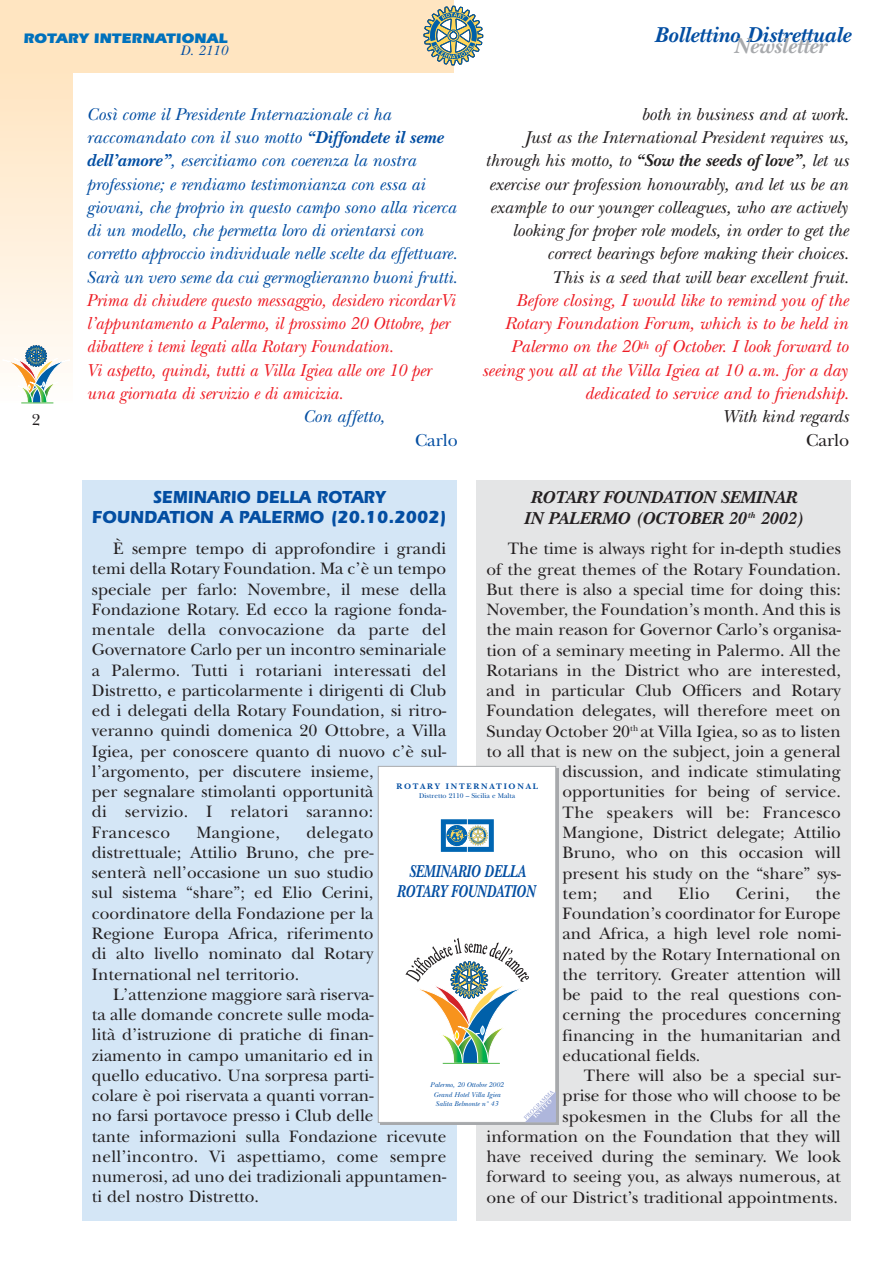
<style>
.page{position:relative;width:893px;height:1262px;background:#fff}
.page>*{position:absolute;margin:0;border:0;box-sizing:border-box;transform-origin:0 0}
.t1{font:italic 700 22.5px "New Baskerville";color:#034ea2}
.t2{font:italic 700 22.5px "New Baskerville";color:#a7a9ac}
.t3{font:italic 18px/23.2px "New Baskerville";color:#034ea2}
.t4{font:italic 18px/23.2px "New Baskerville";color:#231f20;text-align:right}
.t5{font:italic 18px/23.2px "New Baskerville";color:#ed1c24;scale:.95 1}
.t6{font:italic 18px/23.2px "New Baskerville";color:#ed1c24;text-align:right}
.t7{font:700 18px/20.2px "Itc Eras";color:#034ea2;text-align:center;scale:.9 1}
.t8{font:italic 700 18px/20.2px "New Baskerville";color:#231f20;text-align:center}
.t9{font:italic 700 18px/19.2px "New Baskerville";color:#034ea2;text-align:center;scale:.75 1}
.t10{font:18px "New Baskerville";color:#231f20}
.t11{font:18px "New Baskerville";color:#034ea2}
.t12{font:17.25px/20.2px "New Baskerville";color:#231f20}
.t13{font:17.25px "New Baskerville";letter-spacing:.02em;color:#231f20}
.t14{font:16.5px "New Baskerville";color:#231f20}
.t15{font:900 14.25px "Itc Eras";color:#0071bc}
.t16{font:italic 14.25px "New Baskerville";color:#034ea2}
.t17{font:700 8.4px "New Baskerville";letter-spacing:.21em;color:#034ea2}
.t18{font:italic 7.2px/9.6px "New Baskerville";color:#034ea2;text-align:center}
.t19{font:7.2px "New Baskerville";color:#034ea2}
.s1{font-weight:700}
</style>
<div class="page">
<div style="left:0;top:0;width:453px;height:72px;background:#ffe5c1"></div>
<div style="left:0;top:72px;width:72px;height:330px;background:linear-gradient(to bottom,#ffe5c1,#fffcfa)"></div>
<svg style="left:2px;top:345px;width:68px;height:58px"></svg>
<hr style="left:21px;top:403px;width:32px;height:1px;background:#4eb848">
<svg style="left:423px;top:6px;width:60px;height:59px"></svg>
<div style="left:82px;top:480px;width:374px;height:740px;background:#d4e6f6"></div>
<div style="left:476px;top:480px;width:374px;height:740px;background:#e4e5e6"></div>
<div style="left:378px;top:766px;width:177px;height:356px;background:#fff"></div>
<div style="left:378px;top:766px;width:178px;height:356px;border:1px solid #a7a9ac"></div>
<svg style="left:405px;top:938px;width:124px;height:126px"></svg>
<svg style="left:441px;top:819px;width:53px;height:33px;background:#5c98ba"></svg>
<svg style="left:523px;top:1090px;width:33px;height:32px"></svg>
<p class="t15" style="left:23px;top:33px;width:206px">ROTARY INTERNATIONAL</p>
<p class="t16" style="left:180px;top:45px;width:49px">D. 2110</p>
<p class="t14" style="left:32px;top:413px;width:10px">2</p>
<p class="t3" style="left:87px;top:105px;width:372px">Così come il Presidente Internazionale ci ha raccomandato con il suo motto <span class="s1">“Diffondete il seme dell’amore”</span>, esercitiamo con coerenza la nostra professione; e rendiamo testimonianza con essa ai giovani, che proprio in questo campo sono alla ricerca di un modello, che permetta loro di orientarsi con corretto approccio individuale nelle scelte da effettuare.<br>Sarà un vero seme da cui germoglieranno buoni frutti.</p>
<p class="t5" style="left:87px;top:291px;width:389px">Prima di chiudere questo messaggio, desidero ricordarVi l’appuntamento a Palermo, il prossimo 20 Ottobre, per dibattere i temi legati alla Rotary Foundation.<br>Vi aspetto, quindi, tutti a Villa Igiea alle ore 10 per una giornata di servizio e di amicizia.</p>
<p class="t3" style="left:303px;top:407px;width:84px">Con affetto,</p>
<p class="t11" style="left:415px;top:433px;width:44px">Carlo</p>
<h1 class="t1" style="left:654px;top:27px;width:198px">Bollettino Distrettuale</h1>
<h1 class="t2" style="left:733px;top:38px;width:94px">Newsletter</h1>
<p class="t4" style="left:485px;top:105px;width:365px">both in business and at work.<br>Just as the International President requires us, through his motto, to <span class="s1">“Sow the seeds of love”</span>, let us exercise our profession honourably, and let us be an example to our younger colleagues, who are actively looking for proper role models, in order to get the correct bearings before making their choices.<br>This is a seed that will bear excellent fruit.</p>
<p class="t6" style="left:481px;top:291px;width:369px">Before closing, I would like to remind you of the Rotary Foundation Forum, which is to be held in Palermo on the 20<sup>th</sup> of October. I look forward to seeing you all at the Villa Igiea at 10 a.m. for a day dedicated to service and to friendship.</p>
<p class="t4" style="left:722px;top:407px;width:128px">With kind regards</p>
<p class="t10" style="left:806px;top:433px;width:45px">Carlo</p>
<p class="t7" style="left:92px;top:489px;width:395px">SEMINARIO DELLA ROTARY<br>FOUNDATION A PALERMO (20.10.2002)</p>
<p class="t12" style="left:92px;top:540px;width:356px;text-indent:21px">È sempre tempo di approfondire i grandi temi della Rotary Foundation. Ma c’è un tempo speciale per farlo: Novembre, il mese della Fondazione Rotary. Ed ecco la ragione fonda&shy;mentale della convocazione da parte del Governatore Carlo per un incontro seminariale a Palermo. Tutti i rotariani interessati del Distretto, e particolarmente i dirigenti di Club ed i delegati della Rotary Foundation, si ritro&shy;veranno quindi domenica 20 Ottobre, a Villa Igiea, per conoscere quanto di nuovo c’è sul&shy;l’argomento, per discutere insieme,<br>per segnalare stimolanti opportunità<br>di servizio. I relatori saranno:<br>Francesco</p>
<p class="t8" style="left:524px;top:489px;width:281px">ROTARY FOUNDATION SEMINAR<br>IN PALERMO (OCTOBER 20 <sup>th</sup> 2002)</p>
<p class="t12" style="left:507px;top:541px;width:334px">The time is always right for in-depth studies</p>
<p class="t12" style="left:486px;top:561px;width:356px">of the great themes of the Rotary Foundation.</p>
<p class="t12" style="left:486px;top:581px;width:356px">But there is also a special time for doing this:</p>
<p class="t12" style="left:486px;top:601px;width:356px">November, the Foundation’s month. And this is</p>
<p class="t12" style="left:486px;top:622px;width:356px">the main reason for Governor Carlo’s organisa-</p>
<p class="t12" style="left:486px;top:642px;width:356px">tion of a seminary meeting in Palermo. All the</p>
<p class="t12" style="left:486px;top:662px;width:356px">Rotarians in the District who are interested,</p>
<p class="t12" style="left:486px;top:682px;width:356px">and in particular Club Officers and Rotary</p>
<p class="t12" style="left:486px;top:703px;width:356px">Foundation delegates, will therefore meet on</p>
<p class="t12" style="left:486px;top:723px;width:356px">Sunday October 20<sup>th</sup> at Villa Igiea, so as to listen</p>
<p class="t12" style="left:486px;top:743px;width:356px">to all that is new on the subject, join a general</p>
<p class="t12" style="left:562px;top:763px;width:280px">discussion, and indicate stimulating</p>
<p class="t12" style="left:562px;top:784px;width:280px">opportunities for being of service.</p>
<p class="t13" style="left:562px;top:806px;width:280px">The speakers will be: Francesco</p>
<p class="t12" style="left:562px;top:824px;width:280px">Mangione, District delegate; Attilio</p>
<p class="t12" style="left:562px;top:844px;width:280px">Bruno, who on this occasion will</p>
<p class="t12" style="left:562px;top:865px;width:280px">present his study on the “share” sys-</p>
<p class="t12" style="left:562px;top:885px;width:36px">tem;</p>
<p class="t12" style="left:623px;top:885px;width:31px">and</p>
<p class="t12" style="left:678px;top:885px;width:33px">Elio</p>
<p class="t12" style="left:735px;top:885px;width:55px">Cerini,</p>
<p class="t17" style="left:396px;top:783px;width:143px">ROTARY INTERNATIONAL</p>
<p class="t19" style="left:419px;top:793px;width:97px">Distretto 2110 – Sicilia e Malta</p>
<p class="t12" style="left:92px;top:824px;width:283px;text-align:justify;text-indent:214px">delegato distrettuale; Attilio Bruno, che pre&shy;senterà nell’occasione un suo studio sul sistema “share”; ed Elio Cerini, coordinatore della Fondazione per la Regione Europa Africa, riferimento di alto livello nominato dal Rotary International nel territorio.</p>
<p class="t12" style="left:92px;top:986px;width:356px;text-indent:21px">L’attenzione maggiore sarà riserva-<br>ta alle domande concrete sulle moda-<br>lità d’istruzione di pratiche di finan&shy;ziamento in campo umanitario ed in<br>quello educativo. Una sorpresa parti-<br>colare è poi riservata a quanti vorran-<br>no farsi portavoce presso i Club delle<br>tante informazioni sulla Fondazione ricevute nell’incontro. Vi aspettiamo, come sempre numerosi, ad uno dei tradizionali appuntamen&shy;ti del nostro Distretto.</p>
<p class="t13" style="left:196px;top:826px;width:85px">Mangione,</p>
<p class="t9" style="left:397px;top:864px;width:186px">SEMINARIO DELLA<br>ROTARY FOUNDATION</p>
<p class="t12" style="left:562px;top:885px;width:280px;text-align:justify;text-indent:253px">the Foundation’s coordinator for Europe and Africa, a high level role nomi&shy;nated by the Rotary International on the territory. Greater attention will be paid to the real questions con&shy;cerning the procedures concerning financing in the humanitarian and educational fields.</p>
<p class="t12" style="left:486px;top:1067px;width:356px;text-align:right">There will also be a special sur-<br>prise for those who will choose to be spokesmen in the Clubs for all the information on the Foundation that they will have received during the seminary. We look forward to seeing you, as always numerous, at one of our District’s traditional appointments.</p>
<p class="t18" style="left:430px;top:1080px;width:75px">Palermo, 20 Ottobre 2002<br>Grand Hotel Villa Igiea<br>Salita Belmonte n° 43</p>
</div>
